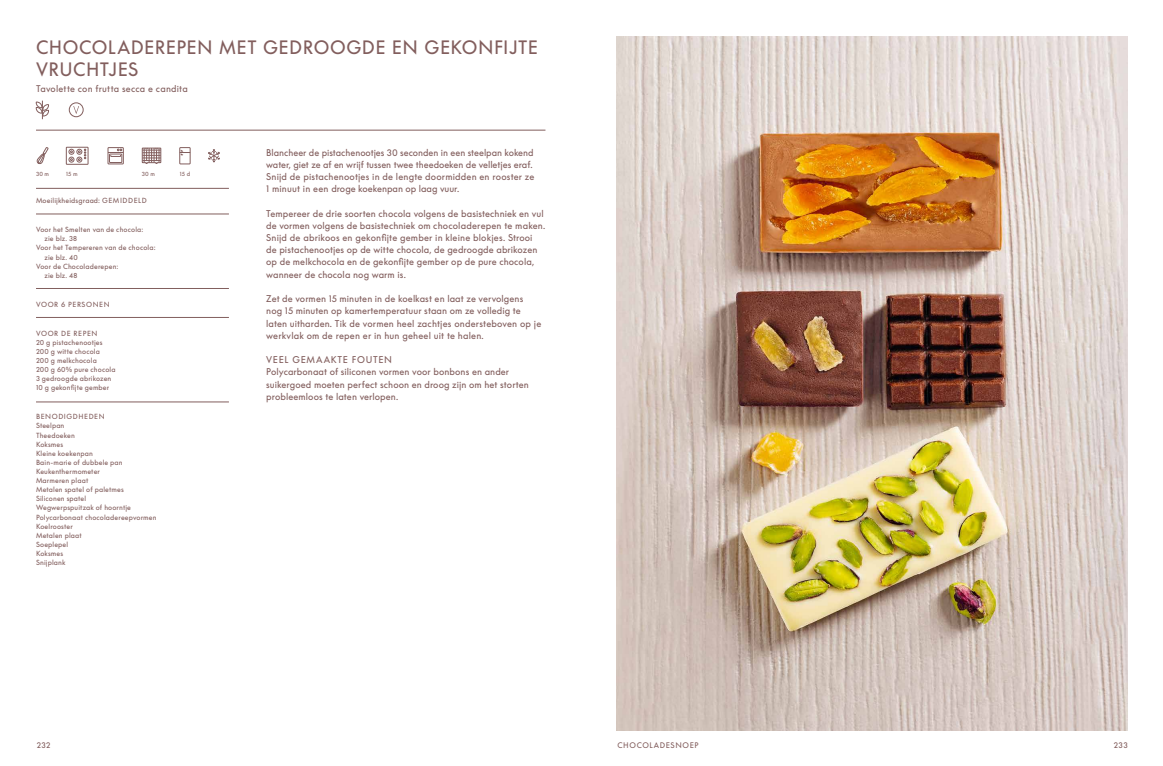
<style>
.page{position:relative;width:1163px;height:766px;background:#fff}
.page>*{position:absolute;margin:0;border:0;box-sizing:border-box;transform-origin:0 0}
.t1{font:18px/22px "Supreme LL";letter-spacing:.025em;color:#825e5d}
.t2{font:9.1px/12.2px "Supreme LL";letter-spacing:.01em;color:#825e5d}
.t3{font:9px "Supreme LL";letter-spacing:.02em;color:#825e5d}
.t4{font:7.5px "Supreme LL";letter-spacing:.085em;color:#825e5d}
.t5{font:6.9px/9.1px "Supreme LL";letter-spacing:.02em;color:#825e5d}
.t6{font:6.9px "Supreme LL";letter-spacing:.08em;color:#825e5d}
.t7{font:5.7px "Supreme LL";letter-spacing:.02em;color:#825e5d}
</style>
<div class="page">
<hr style="left:36px;top:130px;width:509px;height:1px;background:#825e5d">
<hr style="left:36px;top:188px;width:193px;height:1px;background:#825e5d">
<div style="left:108px;top:147px;width:15px;height:17px;border:1px solid #825e5d"></div>
<div style="left:109px;top:154px;width:13px;height:9px;border:1px solid #825e5d"></div>
<svg style="left:108px;top:149px;width:15px;height:8px"></svg>
<div style="left:179px;top:147px;width:11px;height:17px;border:1px solid #825e5d"></div>
<svg style="left:180px;top:150px;width:10px;height:5px"></svg>
<div style="left:66px;top:147px;width:22px;height:17px;border:1px solid #825e5d"></div>
<svg style="left:69px;top:149px;width:17px;height:13px"></svg>
<svg style="left:36px;top:147px;width:13px;height:17px"></svg>
<svg style="left:142px;top:147px;width:19px;height:17px"></svg>
<svg style="left:208px;top:149px;width:12px;height:13px"></svg>
<hr style="left:36px;top:214px;width:193px;height:1px;background:#825e5d">
<hr style="left:36px;top:288px;width:193px;height:1px;background:#825e5d">
<hr style="left:36px;top:317px;width:193px;height:1px;background:#825e5d">
<hr style="left:36px;top:401px;width:193px;height:1px;background:#825e5d">
<svg style="left:36px;top:101px;width:13px;height:18px"></svg>
<svg style="left:73px;top:106px;width:6px;height:8px"></svg>
<div style="left:69px;top:103px;width:14px;height:14px;border:1px solid #825e5d;border-radius:50%"></div>
<img style="left:616px;top:37px;width:510px;height:693px">
<h1 class="t1" style="left:36px;top:37px;width:503px">CHOCOLADEREPEN MET GEDROOGDE EN GEKONFIJTE<br>VRUCHTJES</h1>
<p class="t3" style="left:36px;top:84px;width:153px">Tavolette con frutta secca e candita</p>
<p class="t7" style="left:36px;top:171px;width:15px">30 m</p>
<p class="t7" style="left:66px;top:171px;width:13px">15 m</p>
<p class="t7" style="left:142px;top:171px;width:15px">30 m</p>
<p class="t7" style="left:180px;top:171px;width:12px">15 d</p>
<p class="t5" style="left:36px;top:196px;width:112px">Moeilijkheidsgraad: GEMIDDELD</p>
<p class="t5" style="left:36px;top:225px;width:109px">Voor het Smelten van de chocola:</p>
<p class="t5" style="left:45px;top:234px;width:34px">zie blz. 38</p>
<p class="t5" style="left:36px;top:243px;width:121px">Voor het Tempereren van de chocola:</p>
<p class="t5" style="left:45px;top:252px;width:35px">zie blz. 40</p>
<p class="t5" style="left:36px;top:262px;width:84px">Voor de Chocoladerepen:</p>
<p class="t5" style="left:45px;top:271px;width:34px">zie blz. 48</p>
<p class="t6" style="left:36px;top:300px;width:75px">VOOR 6 PERSONEN</p>
<p class="t5" style="left:36px;top:329px;width:81px">VOOR DE REPEN<br>20 g pistachenootjes<br>200 g witte chocola<br>200 g melkchocola<br>200 g 60% pure chocola<br>3 gedroogde abrikozen<br>10 g gekonfijte gember</p>
<p class="t5" style="left:36px;top:412px;width:122px">BENODIGDHEDEN<br>Steelpan<br>Theedoeken<br>Koksmes<br>Kleine koekenpan<br>Bain-marie of dubbele pan<br>Keukenthermometer<br>Marmeren plaat<br>Metalen spatel of paletmes<br>Siliconen spatel<br>Wegwerpspuitzak of hoorntje<br>Polycarbonaat chocoladereepvormen<br>Koelrooster<br>Metalen plaat<br>Soeplepel<br>Koksmes<br>Snijplank</p>
<p class="t4" style="left:37px;top:740px;width:15px">232</p>
<p class="t2" style="left:266px;top:146px;width:270px">Blancheer de pistachenootjes 30 seconden in een steelpan kokend water, giet ze af en wrijf tussen twee theedoeken de velletjes eraf.<br>Snijd de pistachenootjes in de lengte doormidden en rooster ze 1 minuut in een droge koekenpan op laag vuur.</p>
<p class="t2" style="left:266px;top:207px;width:281px">Tempereer de drie soorten chocola volgens de basistechniek en vul de vormen volgens de basistechniek om chocoladerepen te maken.<br>Snijd de abrikoos en gekonfijte gember in kleine blokjes. Strooi<br>de pistachenootjes op de witte chocola, de gedroogde abrikozen op de melkchocola en de gekonfijte gember op de pure chocola, wanneer de chocola nog warm is.</p>
<p class="t2" style="left:266px;top:293px;width:276px">Zet de vormen 15 minuten in de koelkast en laat ze vervolgens nog 15 minuten op kamertemperatuur staan om ze volledig te laten uitharden. Tik de vormen heel zachtjes ondersteboven op je werkvlak om de repen er in hun geheel uit te halen.</p>
<p class="t2" style="left:266px;top:354px;width:264px">VEEL GEMAAKTE FOUTEN<br>Polycarbonaat of siliconen vormen voor bonbons en ander suikergoed moeten perfect schoon en droog zijn om het storten probleemloos te laten verlopen.</p>
<p class="t4" style="left:617px;top:740px;width:83px">CHOCOLADESNOEP</p>
<p class="t4" style="left:1113px;top:740px;width:16px">233</p>
</div>
